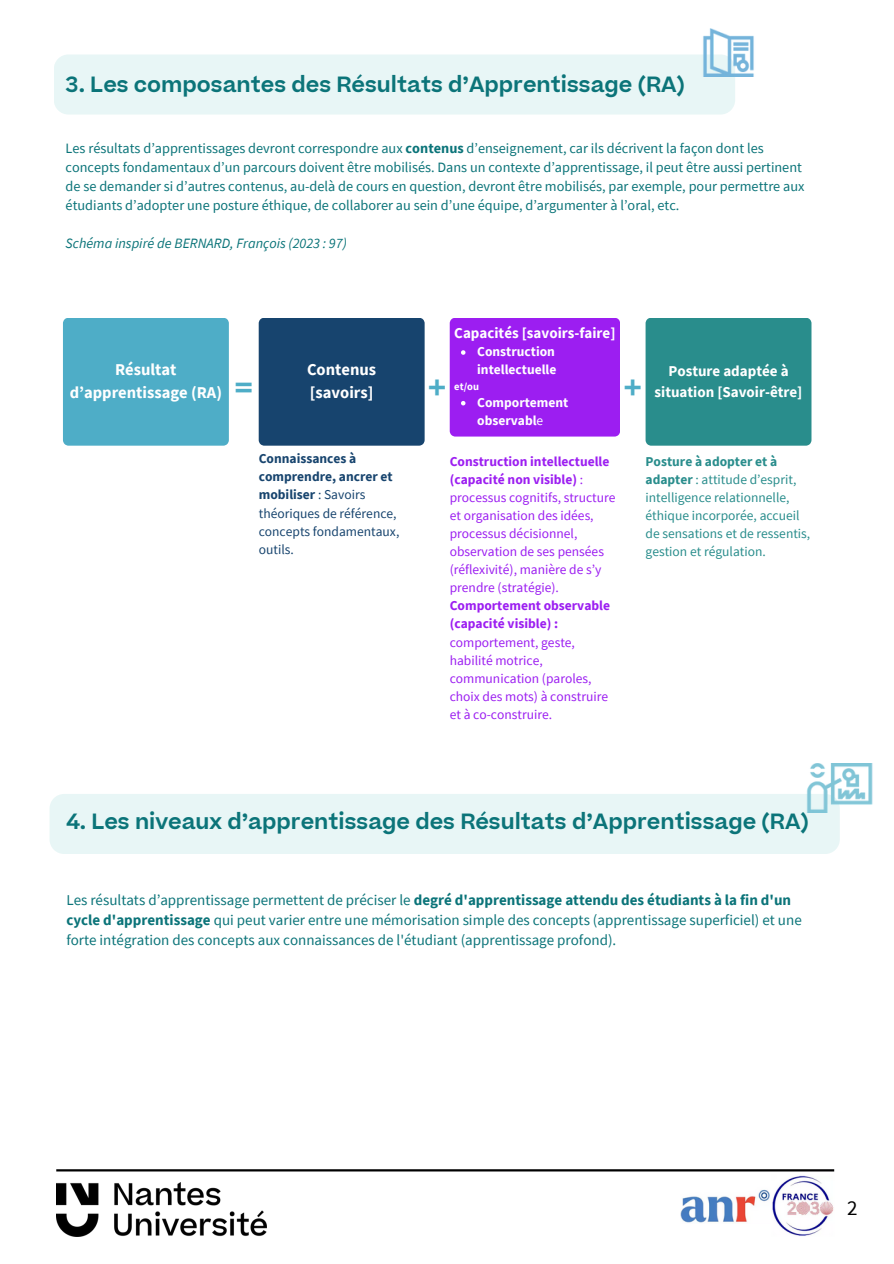
<style>
.page{position:relative;width:894px;height:1264px;background:#fff}
.page>*{position:absolute;margin:0;border:0;box-sizing:border-box;transform-origin:0 0}
.t1{font:700 32.7px "Open Sans";color:#4eadc7}
.t2{font:600 21px "Beatrice";color:#0b7479}
.t3{font:21px "Source Sans Pro";color:#000}
.t4{font:700 16.5px/22.5px "Source Sans Pro";color:#fff;text-align:center}
.t5{font:15px/20.2px "Source Sans Pro";color:#0b7479}
.t6{font:700 15px/20.2px "Source Sans Pro";color:#fff;text-align:center}
.t7{font:14.25px/19.2px "Source Sans Pro";color:#0b7479}
.t8{font:italic 14.25px "Source Sans Pro";color:#0b7479}
.t9{font:13.5px/18px "Source Sans Pro";color:#9c1ef1}
.t10{font:13.5px/18px "Source Sans Pro";color:#298d8c}
.t11{font:13.5px/18px "Source Sans Pro";color:#17446e}
.t12{font:700 13.5px/18px "Source Sans Pro";color:#fff}
.t13{font:700 13.5px/18px "Source Sans Pro";color:#9c1ef1}
.t14{font:700 10.5px "Source Sans Pro";color:#fff}
.s1{font-weight:700}
.s2{font-weight:400}
</style>
<div class="page">
<img style="left:56px;top:1182px;width:211px;height:54px">
<hr style="left:56px;top:1169px;width:778px;height:2px;background:#000">
<div style="left:54px;top:54px;width:681px;height:61px;background:#e8f6f6"></div>
<div style="left:63px;top:318px;width:166px;height:127px;background:#4eadc7"></div>
<div style="left:258px;top:318px;width:166px;height:127px;background:#17446e"></div>
<div style="left:449px;top:318px;width:171px;height:118px;background:#9c1ef1"></div>
<div style="left:645px;top:318px;width:166px;height:127px;background:#298d8c"></div>
<div style="left:49px;top:794px;width:790px;height:60px;background:#e8f6f6"></div>
<img style="left:698px;top:29px;width:56px;height:47px">
<img style="left:804px;top:763px;width:69px;height:49px">
<img style="left:680px;top:1189px;width:90px;height:34px">
<img style="left:772px;top:1175px;width:62px;height:61px">
<h2 class="t2" style="left:66px;top:76px;width:620px">3. Les composantes des Résultats d’Apprentissage (RA)</h2>
<p class="t7" style="left:66px;top:138px;width:740px">Les résultats d’apprentissages devront correspondre aux <span class="s1">contenus</span> d’enseignement, car ils décrivent la façon dont les concepts fondamentaux d’un parcours doivent être mobilisés. Dans un contexte d’apprentissage, il peut être aussi pertinent de se demander si d’autres contenus, au-delà de cours en question, devront être mobilisés, par exemple, pour permettre aux étudiants d’adopter une posture éthique, de collaborer au sein d’une équipe, d’argumenter à l’oral, etc.</p>
<p class="t8" style="left:66px;top:234px;width:282px">Schéma inspiré de BERNARD, François (2023 : 97)</p>
<p class="t6" style="left:454px;top:322px;width:163px">Capacités [savoirs-faire]</p>
<p class="t12" style="left:477px;top:342px;width:81px">Construction intellectuelle</p>
<p class="t14" style="left:454px;top:379px;width:26px">et/ou</p>
<p class="t12" style="left:477px;top:393px;width:93px">Comportement observabl<span class="s2">e</span></p>
<p class="t4" style="left:70px;top:358px;width:154px">Résultat d’apprentissage (RA)</p>
<p class="t4" style="left:307px;top:358px;width:71px;text-align:left">Contenus [savoirs]</p>
<h1 class="t1" style="left:234px;top:364px;width:20px">=</h1>
<h1 class="t1" style="left:427px;top:364px;width:20px">+</h1>
<h1 class="t1" style="left:623px;top:364px;width:20px">+</h1>
<p class="t6" style="left:654px;top:361px;width:149px">Posture adaptée à situation [Savoir-être]</p>
<p class="t11" style="left:259px;top:449px;width:142px"><span class="s1">Connaissances à comprendre, ancrer et mobiliser</span> : Savoirs théoriques de référence, concepts fondamentaux, outils.</p>
<p class="t9" style="left:449px;top:452px;width:167px"><span class="s1">Construction intellectuelle (capacité non visible)</span> : processus cognitifs, structure et organisation des idées, processus décisionnel, observation de ses pensées (réflexivité), manière de s’y prendre (stratégie).</p>
<p class="t13" style="left:449px;top:596px;width:162px">Comportement observable (capacité visible) :</p>
<p class="t9" style="left:449px;top:632px;width:160px">comportement, geste, habilité motrice, communication (paroles, choix des mots) à construire et à co-construire.</p>
<p class="t10" style="left:645px;top:452px;width:166px"><span class="s1">Posture à adopter et à adapter</span> : attitude d’esprit, intelligence relationnelle, éthique incorporée, accueil de sensations et de ressentis, gestion et régulation.</p>
<h2 class="t2" style="left:66px;top:813px;width:743px">4. Les niveaux d’apprentissage des Résultats d’Apprentissage (RA)</h2>
<p class="t5" style="left:66px;top:889px;width:736px">Les résultats d’apprentissage permettent de préciser le <span class="s1">degré d'apprentissage attendu des étudiants à la fin d'un cycle d'apprentissage</span> qui peut varier entre une mémorisation simple des concepts (apprentissage superficiel) et une forte intégration des concepts aux connaissances de l'étudiant (apprentissage profond).</p>
<h2 class="t3" style="left:846px;top:1194px;width:12px">2</h2>
</div>
